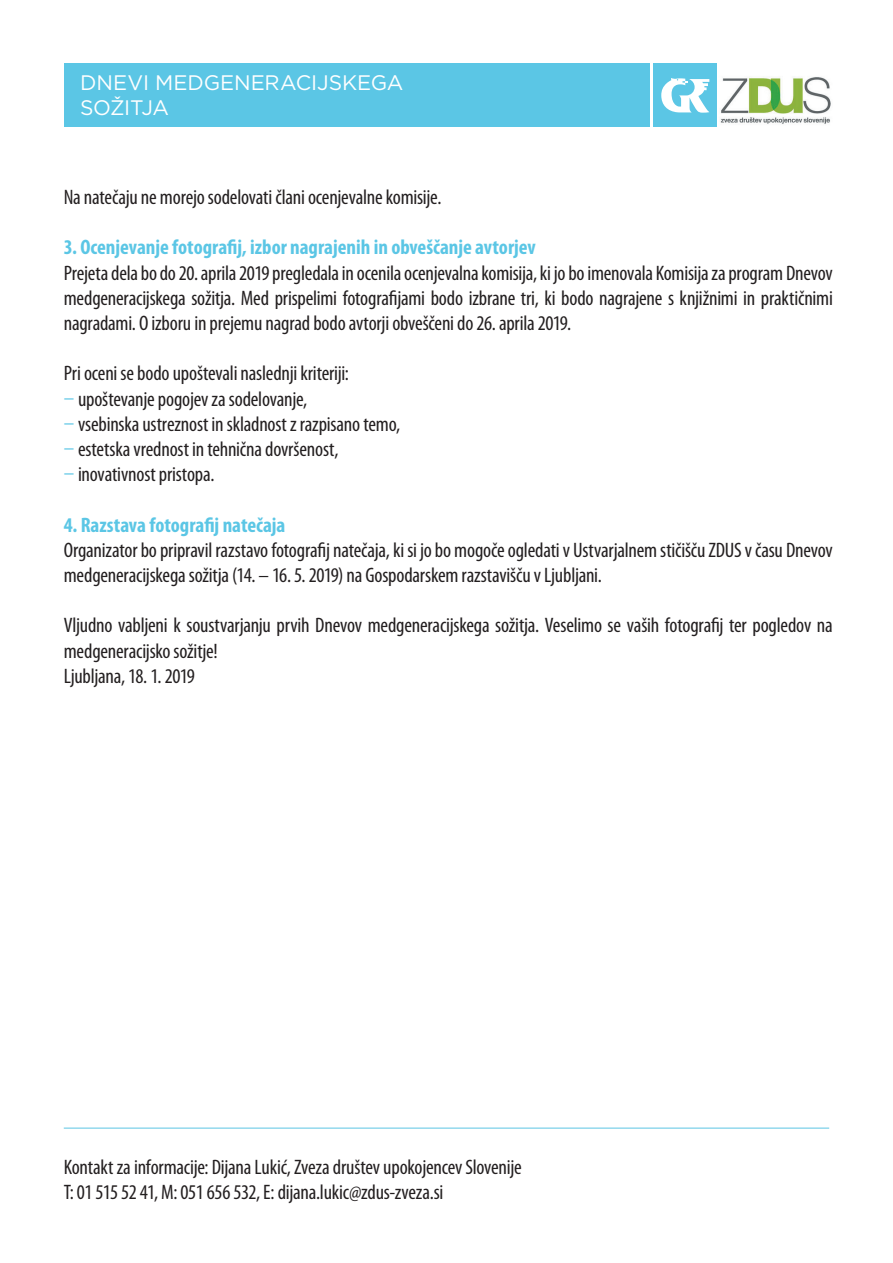
<style>
.page{position:relative;width:893px;height:1263px;background:#fff}
.page>*{position:absolute;margin:0;border:0;box-sizing:border-box;transform-origin:0 0}
.t1{font:condensed 21px/25.2px "Myriad Pro";letter-spacing:-.01em;color:#231f20}
.t2{font:700 condensed 21px "Myriad Pro";color:#5bc6e5}
.t3{font:21px/25.2px "Gotham";letter-spacing:-.01em;color:#fff}
.s1{color:#5bc6e5}
</style>
<div class="page">
<hr style="left:64px;top:1128px;width:765px;height:1px;background:#5bc6e5">
<div style="left:64px;top:64px;width:585px;height:63px;background:#5bc6e5"></div>
<div style="left:654px;top:64px;width:63px;height:63px;background:#5bc6e5"></div>
<svg style="left:661px;top:78px;width:48px;height:35px"></svg>
<img style="left:720px;top:77px;width:111px;height:47px">
<p class="t3" style="left:80px;top:70px;width:325px">DNEVI MEDGENERACIJSKEGA<br>SOŽITJA</p>
<p class="t1" style="left:64px;top:185px;width:379px">Na natečaju ne morejo sodelovati člani ocenjevalne komisije.</p>
<p class="t2" style="left:64px;top:236px;width:474px">3. Ocenjevanje fotografij, izbor nagrajenih in obveščanje avtorjev</p>
<p class="t1" style="left:64px;top:260px;width:771px;text-align:justify">Prejeta dela bo do 20. aprila 2019 pregledala in ocenila ocenjevalna komisija, ki jo bo imenovala Komisija za program Dnevov medgeneracijskega sožitja. Med prispelimi fotografijami bodo izbrane tri, ki bodo nagrajene s knjižnimi in praktičnimi nagradami. O izboru in prejemu nagrad bodo avtorji obveščeni do 26. aprila 2019.</p>
<p class="t1" style="left:64px;top:361px;width:287px">Pri oceni se bodo upoštevali naslednji kriteriji:</p>
<p class="t1" style="left:64px;top:386px;width:245px"><span class="s1">–</span> upoštevanje pogojev za sodelovanje,</p>
<p class="t1" style="left:64px;top:412px;width:338px"><span class="s1">–</span> vsebinska ustreznost in skladnost z razpisano temo,</p>
<p class="t1" style="left:64px;top:437px;width:276px"><span class="s1">–</span> estetska vrednost in tehnična dovršenost,</p>
<p class="t1" style="left:64px;top:462px;width:152px"><span class="s1">–</span> inovativnost pristopa.</p>
<p class="t2" style="left:64px;top:513px;width:223px">4. Razstava fotografij natečaja</p>
<p class="t1" style="left:64px;top:538px;width:771px">Organizator bo pripravil razstavo fotografij natečaja, ki si jo bo mogoče ogledati v Ustvarjalnem stičišču ZDUS v času Dnevov medgeneracijskega sožitja (14. – 16. 5. 2019) na Gospodarskem razstavišču v Ljubljani.</p>
<p class="t1" style="left:64px;top:613px;width:770px">Vljudno vabljeni k soustvarjanju prvih Dnevov medgeneracijskega sožitja. Veselimo se vaših fotografij ter pogledov na medgeneracijsko sožitje!<br>Ljubljana, 18. 1. 2019</p>
<p class="t1" style="left:64px;top:1155px;width:459px">Kontakt za informacije: Dijana Lukić, Zveza društev upokojencev Slovenije<br>T: 01 515 52 41, M: 051 656 532, E: dijana.lukic@zdus-zveza.si</p>
</div>
